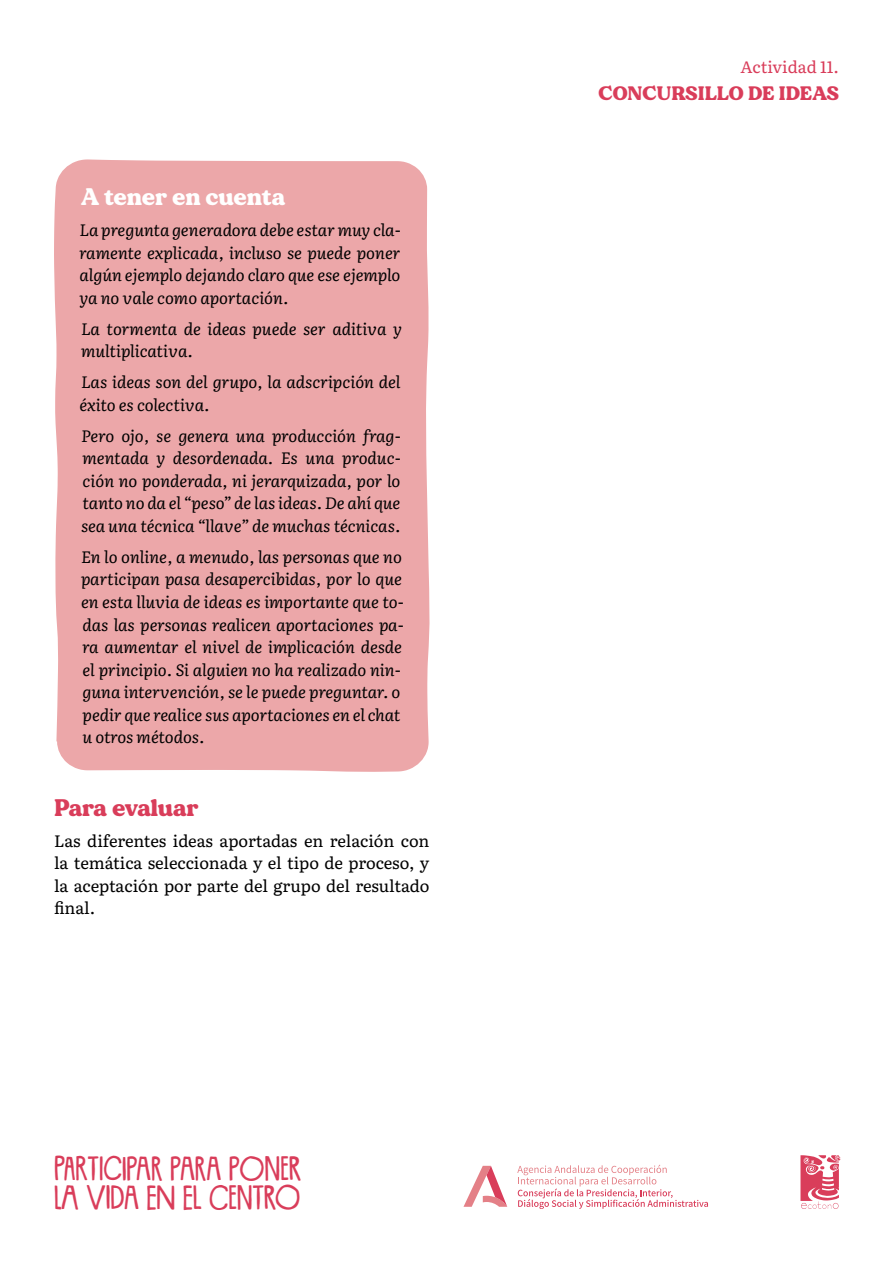
<style>
.page{position:relative;width:893px;height:1263px;background:#fff}
.page>*{position:absolute;margin:0;border:0;box-sizing:border-box;transform-origin:0 0}
.t1{font:32.25px/28.7px "Teapoy";color:#d93d5a}
.t2{font:24px "MADE Dillan";color:#fff}
.t3{font:24px "MADE Dillan";color:#d93d5a}
.t4{font:19.5px "MADE Dillan";color:#d93d5a}
.t5{font:italic 16.5px/22.5px "Literata";color:#000}
.t6{font:16.5px/22.5px "Literata";letter-spacing:-.005em;color:#000;text-align:justify}
.t7{font:16.5px "Literata";color:#d93d5a}
</style>
<div class="page">
<svg style="left:800px;top:1155px;width:40px;height:54px"></svg>
<svg style="left:463px;top:1166px;width:44px;height:41px"></svg>
<svg style="left:517px;top:1164px;width:191px;height:45px"></svg>
<div style="left:54px;top:159px;width:376px;height:613px;background:#eca7a9"></div>
<h2 class="t2" style="left:81px;top:182px;width:206px">A tener en cuenta</h2>
<p class="t5" style="left:80px;top:218px;width:322px;text-align:justify">La pregunta generadora debe estar muy cla&shy;ramente explicada, incluso se puede poner algún ejemplo dejando claro que ese ejemplo ya no vale como aportación.</p>
<p class="t5" style="left:81px;top:316px;width:322px">La tormenta de ideas puede ser aditiva y multiplicativa.</p>
<p class="t5" style="left:80px;top:370px;width:322px">Las ideas son del grupo, la adscripción del éxito es colectiva.</p>
<p class="t5" style="left:81px;top:423px;width:321px;text-align:justify">Pero ojo, se genera una producción frag&shy;mentada y desordenada. Es una produc&shy;ción no ponderada, ni jerarquizada, por lo tanto no da el “peso” de las ideas. De ahí que sea una técnica “llave” de muchas técnicas.</p>
<p class="t5" style="left:81px;top:545px;width:324px">En lo online, a menudo, las personas que no participan pasa desapercibidas, por lo que en esta lluvia de ideas es importante que to&shy;das las personas realicen aportaciones pa&shy;ra aumentar el nivel de implicación desde el principio. Si alguien no ha realizado nin&shy;guna intervención, se le puede preguntar. o pedir que realice sus aportaciones en el chat u otros métodos.</p>
<h2 class="t3" style="left:54px;top:792px;width:146px">Para evaluar</h2>
<p class="t6" style="left:54px;top:828px;width:377px">Las diferentes ideas aportadas en relación con la temática seleccionada y el tipo de proceso, y la aceptación por parte del grupo del resultado final.</p>
<h1 class="t1" style="left:54px;top:1154px;width:249px">PARTICIPAR PARA PONER<br>LA VIDA EN EL CENTRO</h1>
<p class="t7" style="left:740px;top:55px;width:100px">Actividad 11.</p>
<p class="t4" style="left:598px;top:81px;width:120px">CONCURSILLO</p>
<p class="t4" style="left:748px;top:81px;width:92px">DE IDEAS</p>
</div>
